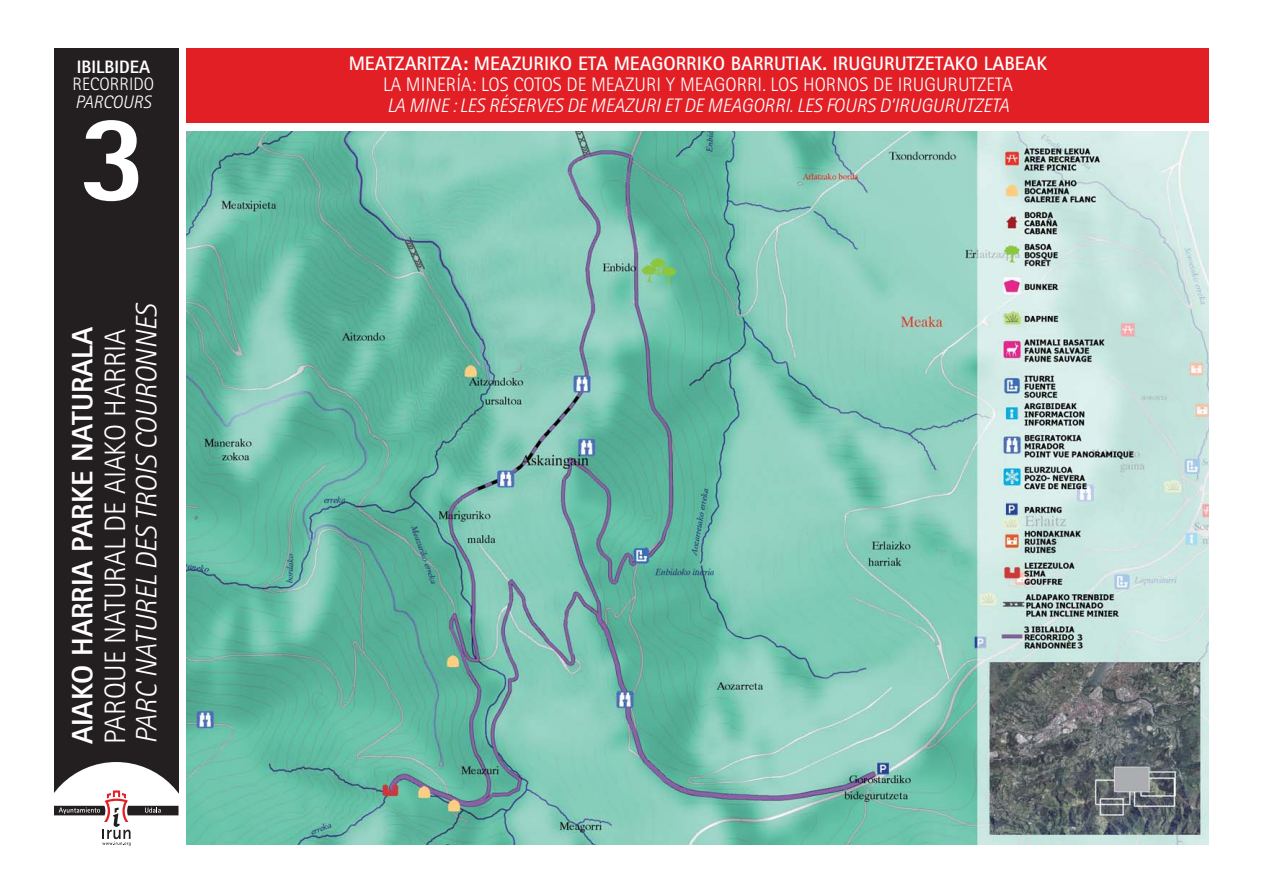
<style>
.page{position:relative;width:1263px;height:893px;background:#fff}
.page>*{position:absolute;margin:0;border:0;box-sizing:border-box;transform-origin:0 0}
.t1{font:800 123.6px "Rotis Sans Serif Std";color:#fff}
.t2{font:italic 300 29.55px "Rotis Sans Serif Std";color:#fff}
.t3{font:300 29.55px "Rotis Sans Serif Std";color:#fff}
.t4{font:800 29.55px "Rotis Sans Serif Std";color:#fff}
.t5{font:700 19.5px "Rotis Sans Serif Std";color:#fff}
.t6{font:italic 300 19.5px "Rotis Sans Serif Std";color:#fff}
.t7{font:300 19.5px "Rotis Sans Serif Std";color:#fff}
.t8{font:800 18px "Rotis Sans Serif Std";color:#fff}
.t9{font:300 18px "Rotis Sans Serif Std";color:#fff}
.t10{font:italic 300 18px "Rotis Sans Serif Std";color:#fff}
</style>
<div class="page">
<div style="left:187px;top:48px;width:1022px;height:75px;background:#e31f26"></div>
<div style="left:54px;top:48px;width:125px;height:828px;background:#231f20"></div>
<svg style="left:54px;top:762px;width:125px;height:114px;background:#dbd7d8"></svg>
<img style="left:186px;top:132px;width:1023px;height:713px">
<p class="t8" style="left:77px;top:60px;width:75px">IBILBIDEA</p>
<p class="t9" style="left:73px;top:77px;width:83px">RECORRIDO</p>
<p class="t10" style="left:75px;top:95px;width:77px">PARCOURS</p>
<h1 class="t1" style="left:79px;top:112px;width:70px">3</h1>
<h2 class="t4" style="left:72px;top:744px;width:419px;rotate:-90deg">AIAKO HARRIA PARKE NATURALA</h2>
<h2 class="t3" style="left:104px;top:744px;width:417px;rotate:-90deg">PARQUE NATURAL DE AIAKO HARRIA</h2>
<h2 class="t2" style="left:135px;top:744px;width:443px;rotate:-90deg">PARC NATUREL DES TROIS COURONNES</h2>
<p class="t5" style="left:349px;top:57px;width:700px">MEATZARITZA: MEAZURIKO ETA MEAGORRIKO BARRUTIAK. IRUGURUTZETAKO LABEAK</p>
<p class="t7" style="left:383px;top:78px;width:631px">LA MINERÍA: LOS COTOS DE MEAZURI Y MEAGORRI. LOS HORNOS DE IRUGURUTZETA</p>
<p class="t6" style="left:387px;top:99px;width:624px">LA MINE : LES RÉSERVES DE MEAZURI ET DE MEAGORRI. LES FOURS D’IRUGURUTZETA</p>
</div>
